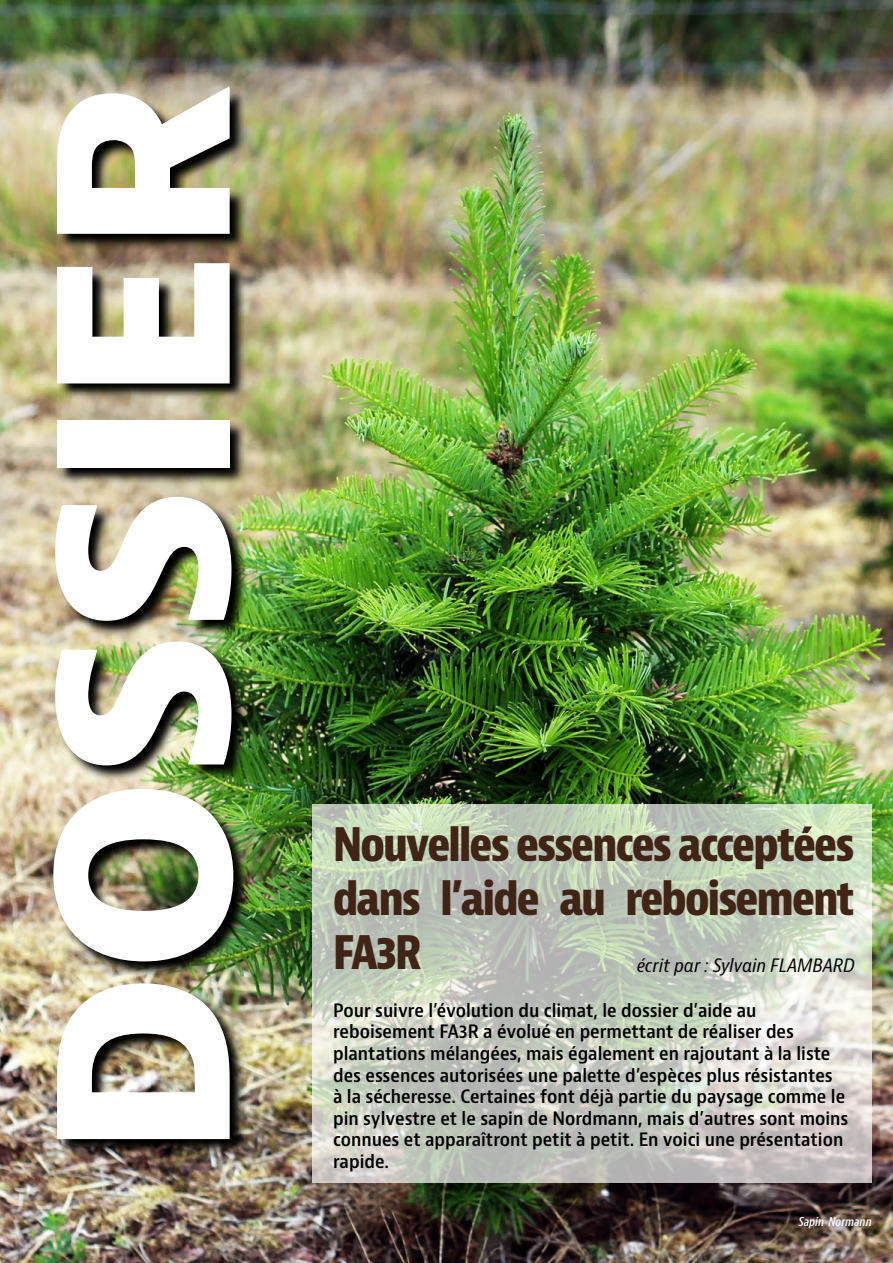
<style>
.page{position:relative;width:893px;height:1263px;background:#fff}
.page>*{position:absolute;margin:0;border:0;box-sizing:border-box;transform-origin:0 0}
.t1{font:800 229.5px "Bernina Sans";color:#fff}
.t2{font:700 condensed 45px/54px "Bernina Sans";letter-spacing:-.04em;color:#402516;text-align:justify}
.t3{font:600 condensed 18px/21.6px "Bernino Sans";color:#000}
.t4{font:italic condensed 18px "Bernina Sans";color:#000}
.t5{font:italic 600 condensed 12px "Bernino Sans";color:#fff}
</style>
<div class="page">
<img style="left:0;top:0;width:893px;height:1263px">
<svg style="left:312px;top:804px;width:560px;height:378px;background:#c7cec0"></svg>
<img style="left:54px;top:88px;width:196px;height:1068px">
<h1 class="t1" style="left:-7px;top:1157px;width:1077px;rotate:-90deg">DOSSIER</h1>
<h2 class="t2" style="left:333px;top:819px;width:523px">Nouvelles essences acceptées dans l’aide au reboisement FA3R</h2>
<p class="t3" style="left:333px;top:1000px;width:517px">Pour suivre l’évolution du climat, le dossier d’aide au reboisement FA3R a évolué en permettant de réaliser des plantations mélangées, mais également en rajoutant à la liste des essences autorisées une palette d’espèces plus résistantes<br>à la sécheresse. Certaines font déjà partie du paysage comme le pin sylvestre et le sapin de Nordmann, mais d’autres sont moins connues et apparaîtront petit à petit. En voici une présentation rapide.</p>
<p class="t4" style="left:637px;top:955px;width:219px">écrit par : Sylvain FLAMBARD</p>
<p class="t5" style="left:799px;top:1215px;width:75px">Sapin Normann</p>
</div>
